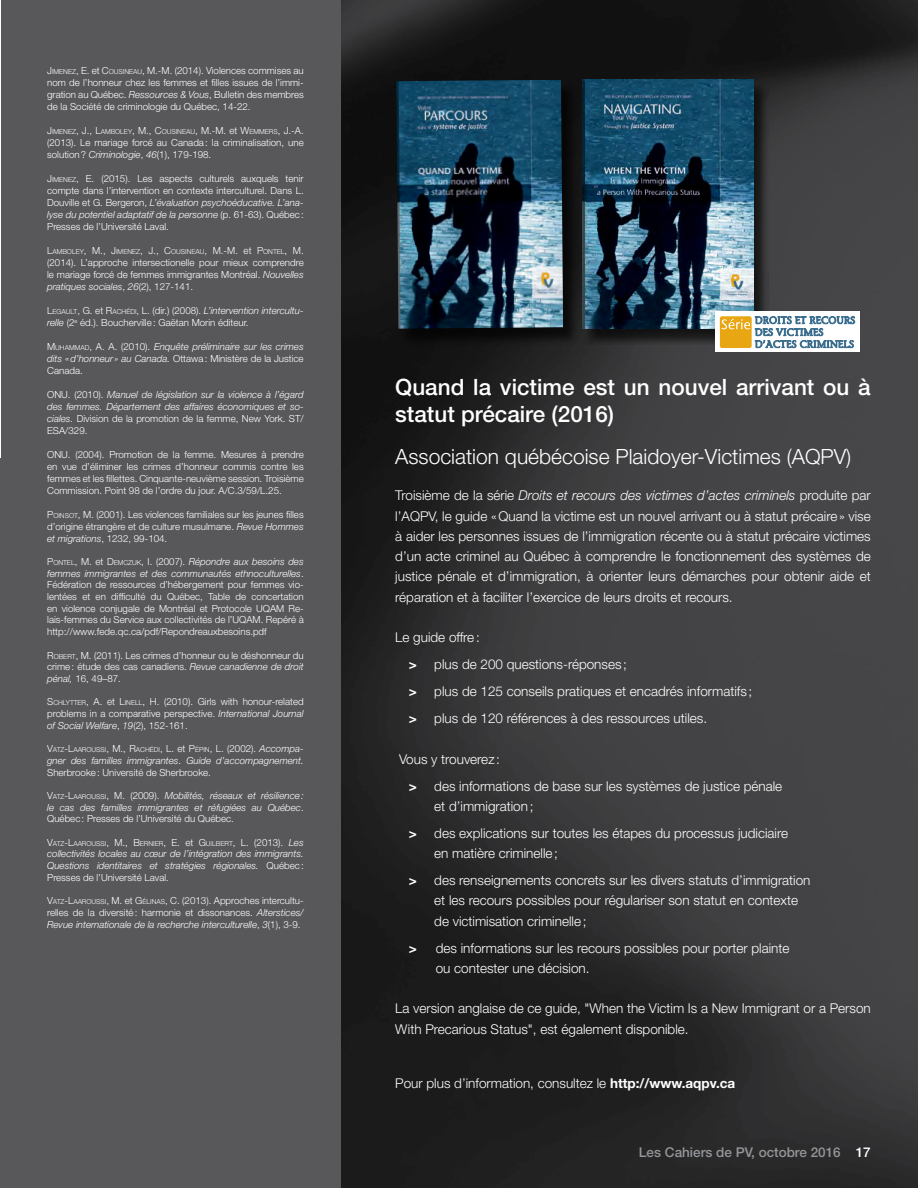
<style>
.page{position:relative;width:918px;height:1188px;background:#fff}
.page>*{position:absolute;margin:0;border:0;box-sizing:border-box;transform-origin:0 0}
.t1{font:500 22.5px/27px "Helvetica Neue LT Std";color:#fff}
.t2{font:300 21px "Helvetica Neue LT Std";color:#fff}
.t3{font:300 13.5px/20.2px "Helvetica Neue LT Std";color:#fff}
.t4{font:500 13.5px "Helvetica Neue LT Std";color:#939598}
.t5{font:300 9.75px/12px "Helvetica Neue LT Std";color:#fff;text-align:justify}
.t6{font:italic 300 9.75px/12px "Helvetica Neue LT Std";color:#fff;text-align:justify}
.t7{font:300 9.75px "Helvetica Neue LT Std";color:#fff}
.t8{font:300 6.9px "Helvetica Neue LT Std";color:#fff}
.s1{font-style:inherit}
.s2{font-size:6.9px}
.s3{font-style:italic}
.s4{font-size:9.75px}
.s5{font-style:normal}
.s6{font-style:normal;font-size:6.9px}
.s7{font-style:italic;font-size:9.75px}
.s8{font-weight:700}
.s9{color:#fff}
</style>
<div class="page">
<hr style="left:0;top:459px;width:1px;height:729px;background:#58585b">
<img style="left:341px;top:0;width:577px;height:1188px">
<div style="left:582px;top:81px;width:186px;height:264px;background:#000;opacity:.68"></div>
<img style="left:582px;top:79px;width:171px;height:249px">
<div style="left:1px;top:0;width:340px;height:1188px;background:#58585b"></div>
<div style="left:396px;top:81px;width:184px;height:267px;background:#000;opacity:.68"></div>
<img style="left:396px;top:80px;width:167px;height:249px">
<div style="left:716px;top:311px;width:144px;height:40px;background:#fff"></div>
<div style="left:720px;top:316px;width:32px;height:31px;background:#e7a612;border-radius:2px"></div>
<svg style="left:721px;top:316px;width:134px;height:33px"></svg>
<p class="t5" style="left:47px;top:65px;width:258px"><span class="s1">J</span><span class="s2">IMENEZ</span><span class="s1">, E.</span> et <span class="s1">C</span><span class="s2">OUSINEAU</span><span class="s1">, M.-M.</span> (2014). Violences commises au nom de l’honneur chez les femmes et filles issues de l’immi&shy;gration au Québec. <span class="s3">Ressources &amp; Vous</span>, Bulletin des membres de la Société de criminologie du Québec, 14-22.</p>
<p class="t8" style="left:47px;top:128px;width:258px"><span class="s4">J</span>IMENEZ<span class="s4">, J., L</span>AMBOLEY<span class="s4">, M., C</span>OUSINEAU<span class="s4">, M.-M.</span> <span class="s4">et</span> <span class="s4">W</span>EMMERS<span class="s4">, J.-A.</span></p>
<p class="t5" style="left:47px;top:137px;width:258px">(2013). Le mariage forcé au Canada: la criminalisation, une solution? <span class="s3">Criminologie</span>, <span class="s3">46</span>(1), 179-198.</p>
<p class="t5" style="left:47px;top:173px;width:258px"><span class="s1">J</span><span class="s2">IMENEZ</span><span class="s1">, E.</span> (2015). Les aspects culturels auxquels tenir compte dans l’intervention en contexte interculturel. Dans L.<br>Douville et G. Bergeron, <span class="s3">L’évaluation psychoéducative. L’ana&shy;lyse du potentiel adaptatif de la personne</span> (p. 61-63). Québec:<br>Presses de l’Université Laval.</p>
<p class="t8" style="left:47px;top:248px;width:258px"><span class="s4">L</span>AMBOLEY<span class="s4">, M., J</span>IMENEZ<span class="s4">, J., C</span>OUSINEAU<span class="s4">, M.-M.</span> <span class="s4">et</span> <span class="s4">P</span>ONTEL<span class="s4">, M.</span></p>
<p class="t5" style="left:47px;top:257px;width:258px">(2014). L’approche intersectionelle pour mieux comprendre le mariage forcé de femmes immigrantes Montréal. <span class="s3">Nouvelles pratiques sociales</span>, <span class="s3">26</span>(2), 127-141.</p>
<p class="t5" style="left:47px;top:305px;width:258px"><span class="s1">L</span><span class="s2">EGAULT</span><span class="s1">, G.</span> et <span class="s1">R</span><span class="s2">AC HÉDI</span><span class="s1">, L.</span> (dir.) (2008). <span class="s3">L’intervention intercultu&shy;relle</span> (2<sup>e</sup> éd.). Boucherville: Gaëtan Morin éditeur.</p>
<p class="t6" style="left:47px;top:341px;width:258px"><span class="s5">M</span> <span class="s6">UHAMMAD</span><span class="s5">, A. A.</span> <span class="s5">(2010).</span> Enquête préliminaire sur les crimes dits «d’honneur » au Canada. <span class="s5">Ottawa: Ministère de la Justice Canada.</span></p>
<p class="t7" style="left:47px;top:389px;width:8px">ONU</p>
<p class="t6" style="left:47px;top:389px;width:258px;text-indent:21px"><span class="s5">.</span> <span class="s5">(2010).</span> Manuel de législation sur la violence à l’égard des femmes. Département des affaires économiques et so&shy;ciales. <span class="s5">Division de la promotion de la femme, New York. ST/ ESA/329.</span></p>
<p class="t7" style="left:47px;top:449px;width:8px">ONU</p>
<p class="t5" style="left:47px;top:449px;width:258px;text-indent:21px"><span class="s1">.</span> (2004). Promotion de la femme. Mesures à prendre en vue d’éliminer les crimes d’honneur commis contre les femmes et les fillettes. Cinquante-neuvième session. Troisième Commission. Point 98 de l’ordre du jour. A/C.3/59/L.25.</p>
<p class="t5" style="left:47px;top:509px;width:258px"><span class="s1">P</span><span class="s2">OINSOT</span><span class="s1">, M.</span> (2001). Les violences familiales sur les jeunes filles d’origine étrangère et de culture musulmane. <span class="s3">Revue Hommes et migrations</span>, 1232, 99-104.</p>
<p class="t5" style="left:47px;top:555px;width:258px"><span class="s1">P</span><span class="s2">ONTEL</span><span class="s1">, M.</span> et <span class="s1">D</span> <span class="s2">EMCZUK</span><span class="s1">, I.</span> (2007). <span class="s3">Répondre aux besoins des femmes immigrantes et des communautés ethnoculturelles</span>.<br>Fédération de ressources d’hébergement pour femmes vio&shy;lentées et en difficulté du Québec, Table de concertation en violence conjugale de Montréal et Protocole UQAM Re&shy;lais-femmes du Service aux collectivités de l’UQAM. Repéré à http://www.fede.qc.ca/pdf/Repondreauxbesoins.pdf</p>
<p class="t5" style="left:47px;top:649px;width:258px"><span class="s1">R</span><span class="s2">OBERT</span><span class="s1">, M.</span> (2011). Les crimes d’honneur ou le déshonneur du crime: étude des cas canadiens. <span class="s3">Revue canadienne de droit pénal,</span> 16, 49–87.</p>
<p class="t5" style="left:47px;top:696px;width:258px"><span class="s1">S</span><span class="s2">CHLYTTER</span><span class="s1">, A.</span> et <span class="s1">L</span><span class="s2">INELL</span><span class="s1">, H.</span> (2010). Girls with honour-related problems in a comparative perspective. <span class="s3">International Journal of Social Welfare</span>, <span class="s3">19</span>(2), 152-161.</p>
<p class="t8" style="left:47px;top:745px;width:258px"><span class="s4">V</span>ATZ<span class="s4">-L</span>AAROUSSI<span class="s4">, M., R</span>ACHÉDI<span class="s4">, L.</span> <span class="s4">et</span> <span class="s4">P</span>ÉPIN<span class="s4">, L.</span> <span class="s4">(2002).</span> <span class="s7">Accompa-</span></p>
<p class="t6" style="left:47px;top:754px;width:258px">gner des familles immigrantes<span class="s5">.</span> Guide d’accompagnement.<br><span class="s5">Sherbrooke: Université de Sherbrooke.</span></p>
<p class="t6" style="left:47px;top:790px;width:258px"><span class="s5">V</span><span class="s6">ATZ</span><span class="s5">-L</span><span class="s6">AAROUSS I</span><span class="s5">, M.</span> <span class="s5">(2009).</span> Mobilités, réseaux et résilience: le cas des familles immigrantes et réfugiées au Québec<span class="s5">.<br>Québec: Presses de l’Université du Québec.</span></p>
<p class="t8" style="left:47px;top:839px;width:258px"><span class="s4">V</span>ATZ<span class="s4">-L</span>AAROUSSI<span class="s4">, M., B</span>ERNIER<span class="s4">, E.</span> <span class="s4">et</span> <span class="s4">G</span>UILBERT<span class="s4">, L.</span> <span class="s4">(2013).</span> <span class="s7">Les</span></p>
<p class="t6" style="left:47px;top:848px;width:258px">collectivités locales au cœur de l’intégration des immigrants.<br>Questions identitaires et stratégies régionales. <span class="s5">Québec:<br>Presses de l’Université Laval.</span></p>
<p class="t5" style="left:47px;top:895px;width:258px"><span class="s1">V</span><span class="s2">ATZ</span><span class="s1">-L</span><span class="s2">AAROUSSI</span><span class="s1">, M.</span> et <span class="s1">G</span><span class="s2">ÉLINAS</span> <span class="s1">, C.</span> (2013). Approches intercultu&shy;relles de la diversité: harmonie et dissonances. <span class="s3">Alterstices/ Revue internationale de la recherche interculturelle</span>, <span class="s3">3</span>(1), 3-9.</p>
<h1 class="t1" style="left:395px;top:374px;width:477px">Quand la victime est un nouvel arrivant ou à statut précaire (2016)</h1>
<h2 class="t2" style="left:395px;top:444px;width:458px">Association québécoise Plaidoyer-Victimes (AQPV)</h2>
<p class="t3" style="left:395px;top:485px;width:477px;text-align:justify">Troisième de la série <span class="s3">Droits et recours des victimes d’actes criminels</span> produite par l’AQPV, le guide «Quand la victime est un nouvel arrivant ou à statut précaire» vise à aider les personnes issues de l’immigration récente ou à statut précaire victimes d’un acte criminel au Québec à comprendre le fonctionnement des systèmes de justice pénale et d’immigration, à orienter leurs démarches pour obtenir aide et réparation et à faciliter l’exercice de leurs droits et recours.</p>
<h3 class="t3" style="left:409px;top:623px;width:345px;line-height:27px;text-indent:-14px">Le guide offre:<br><span class="s8">&gt;</span> plus de 200 questions-réponses ;<br><span class="s8">&gt;</span> plus de 125 conseils pratiques et encadrés informatifs ; <span class="s8">&gt;</span> plus de 120 références à des ressources utiles.</h3>
<h3 class="t3" style="left:409px;top:745px;width:375px;line-height:27px;text-indent:-10px">Vous y trouverez :<br><span class="s8">&gt;</span> des informations de base sur les systèmes de justice pénale</h3>
<h3 class="t3" style="left:409px;top:792px;width:381px;line-height:27px;text-indent:26px">et d’immigration;<br><span class="s8">&gt;</span> des explications sur toutes les étapes du processus judiciaire</h3>
<h3 class="t3" style="left:409px;top:839px;width:403px;line-height:27px;text-indent:26px">en matière criminelle;<br><span class="s8">&gt;</span> des renseignements concrets sur les divers statuts d’immigration</h3>
<h3 class="t3" style="left:434px;top:890px;width:365px">et les recours possibles pour régulariser son statut en contexte de victimisation criminelle;</h3>
<h3 class="t3" style="left:436px;top:937px;width:355px;text-indent:-27px"><span class="s8">&gt;</span> des informations sur les recours possibles pour porter plainte ou contester une décision.</h3>
<h3 class="t3" style="left:395px;top:998px;width:477px">La version anglaise de ce guide, "When the Victim Is a New Immigrant or a Person<br>With Precarious Status", est également disponible.</h3>
<h3 class="t3" style="left:395px;top:1072px;width:342px">Pour plus d’information, consultez le <span class="s8">http://www.aqpv.ca</span></h3>
<h3 class="t4" style="left:639px;top:1144px;width:233px">Les Cahiers de PV, octobre 2016 <span class="s9">17</span></h3>
</div>
